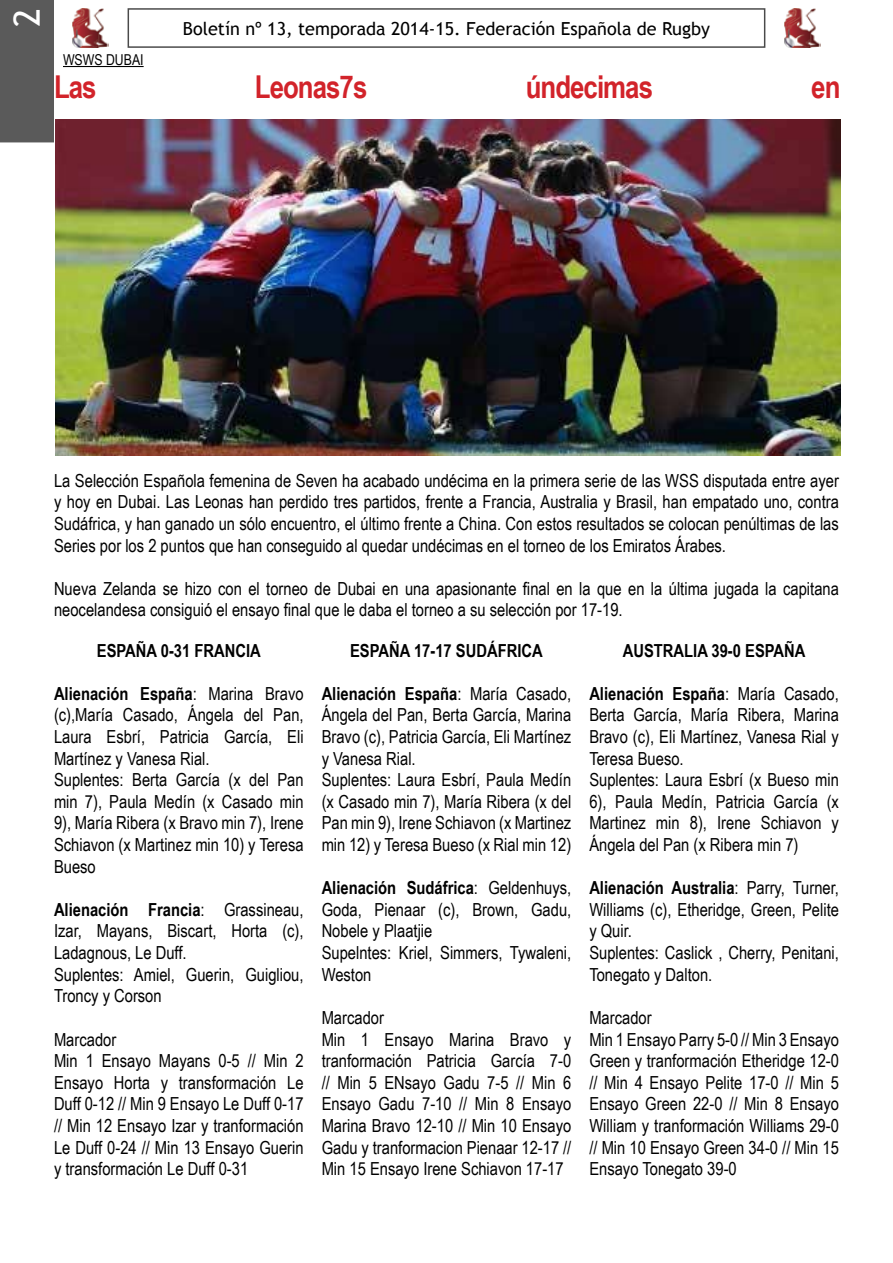
<style>
.page{position:relative;width:893px;height:1263px;background:#fff}
.page>*{position:absolute;margin:0;border:0;box-sizing:border-box;transform-origin:0 0}
.t1{font:36px "Trebuchet MS";color:#fff}
.t2{font:700 31.5px "Arial Narrow";letter-spacing:-.03em;color:#d2232a}
.t3{font:18px/21.6px "Arial Narrow";color:#000}
.t4{font:700 18px "Arial Narrow";color:#000}
.t5{font:18px "Trebuchet MS";color:#000}
.t6{font:15px "Arial Narrow";color:#000}
.s1{font-weight:700}
</style>
<div class="page">
<div style="left:1px;top:1px;width:52px;height:141px;background:#5a5a5a"></div>
<img style="left:73px;top:8px;width:36px;height:40px">
<img style="left:784px;top:8px;width:36px;height:40px">
<hr style="left:63px;top:66px;width:81px;height:1px;background:#000">
<img style="left:56px;top:120px;width:784px;height:335px">
<h1 class="t1" style="left:6px;top:27px;width:20px;rotate:-90deg">2</h1>
<p class="t6" style="left:63px;top:49px;width:82px">WSWS DUBAI</p>
<p class="t5" style="left:183px;top:18px;width:529px">Boletín nº 13, temporada 2014-15. Federación Española de Rugby</p>
<h2 class="t2" style="left:54px;top:63px;width:44px">Las</h2>
<h2 class="t2" style="left:255px;top:63px;width:114px">Leonas7s</h2>
<h2 class="t2" style="left:526px;top:63px;width:129px">úndecimas</h2>
<h2 class="t2" style="left:811px;top:63px;width:31px">en</h2>
<p class="t3" style="left:54px;top:469px;width:786px;text-align:justify">La Selección Española femenina de Seven ha acabado undécima en la primera serie de las WSS disputada entre ayer y hoy en Dubai. Las Leonas han perdido tres partidos, frente a Francia, Australia y Brasil, han empatado uno, contra Sudáfrica, y han ganado un sólo encuentro, el último frente a China. Con estos resultados se colocan penúltimas de las Series por los 2 puntos que han conseguido al quedar undécimas en el torneo de los Emiratos Árabes.</p>
<p class="t3" style="left:54px;top:577px;width:786px">Nueva Zelanda se hizo con el torneo de Dubai en una apasionante final en la que en la última jugada la capitana neocelandesa consiguió el ensayo final que le daba el torneo a su selección por 17-19.</p>
<p class="t4" style="left:97px;top:637px;width:166px">ESPAÑA 0-31 FRANCIA</p>
<p class="t3" style="left:54px;top:682px;width:251px"><span class="s1">Alienación España</span>: Marina Bravo (c),María Casado, Ángela del Pan,<br>Laura Esbrí, Patricia García, Eli<br>Martínez y Vanesa Rial.<br>Suplentes: Berta García (x del Pan min 7), Paula Medín (x Casado min<br>9), María Ribera (x Bravo min 7), Irene<br>Schiavon (x Martinez min 10) y Teresa<br>Bueso</p>
<p class="t3" style="left:54px;top:898px;width:251px"><span class="s1">Alienación Francia</span>: Grassineau,<br>Izar, Mayans, Biscart, Horta (c),<br>Ladagnous, Le Duff.<br>Suplentes: Amiel, Guerin, Guigliou,<br>Troncy y Corson</p>
<p class="t3" style="left:54px;top:1028px;width:251px">Marcador<br>Min 1 Ensayo Mayans 0-5 // Min 2<br>Ensayo Horta y transformación Le<br>Duff 0-12 // Min 9 Ensayo Le Duff 0-17 // Min 12 Ensayo Izar y tranformación<br>Le Duff 0-24 // Min 13 Ensayo Guerin y transformación Le Duff 0-31</p>
<p class="t4" style="left:350px;top:637px;width:194px">ESPAÑA 17-17 SUDÁFRICA</p>
<p class="t3" style="left:322px;top:682px;width:251px"><span class="s1">Alienación España</span>: María Casado, Ángela del Pan, Berta García, Marina Bravo (c), Patricia García, Eli Martínez y Vanesa Rial.<br>Suplentes: Laura Esbrí, Paula Medín (x Casado min 7), María Ribera (x del Pan min 9), Irene Schiavon (x Martinez min 12) y Teresa Bueso (x Rial min 12)</p>
<p class="t3" style="left:322px;top:876px;width:251px"><span class="s1">Alienación Sudáfrica</span>: Geldenhuys,<br>Goda, Pienaar (c), Brown, Gadu,<br>Nobele y Plaatjie<br>Supelntes: Kriel, Simmers, Tywaleni,<br>Weston</p>
<p class="t3" style="left:322px;top:1006px;width:251px">Marcador<br>Min 1 Ensayo Marina Bravo y tranformación Patricia García 7-0 // Min 5 ENsayo Gadu 7-5 // Min 6<br>Ensayo Gadu 7-10 // Min 8 Ensayo<br>Marina Bravo 12-10 // Min 10 Ensayo<br>Gadu y tranformacion Pienaar 12-17 //<br>Min 15 Ensayo Irene Schiavon 17-17</p>
<p class="t4" style="left:623px;top:637px;width:184px">AUSTRALIA 39-0 ESPAÑA</p>
<p class="t3" style="left:589px;top:682px;width:251px"><span class="s1">Alienación España</span>: María Casado,<br>Berta García, María Ribera, Marina<br>Bravo (c), Eli Martínez, Vanesa Rial y<br>Teresa Bueso.<br>Suplentes: Laura Esbrí (x Bueso min<br>6), Paula Medín, Patricia García (x<br>Martinez min 8), Irene Schiavon y<br>Ángela del Pan (x Ribera min 7)</p>
<p class="t3" style="left:589px;top:876px;width:251px"><span class="s1">Alienación Australia</span>: Parry, Turner,<br>Williams (c), Etheridge, Green, Pelite y Quir.<br>Suplentes: Caslick , Cherry, Penitani,<br>Tonegato y Dalton.</p>
<p class="t3" style="left:589px;top:1006px;width:251px">Marcador<br>Min 1 Ensayo Parry 5-0 // Min 3 Ensayo<br>Green y tranformación Etheridge 12-0 // Min 4 Ensayo Pelite 17-0 // Min 5<br>Ensayo Green 22-0 // Min 8 Ensayo<br>William y tranformación Williams 29-0 // Min 10 Ensayo Green 34-0 // Min 15<br>Ensayo Tonegato 39-0</p>
</div>
